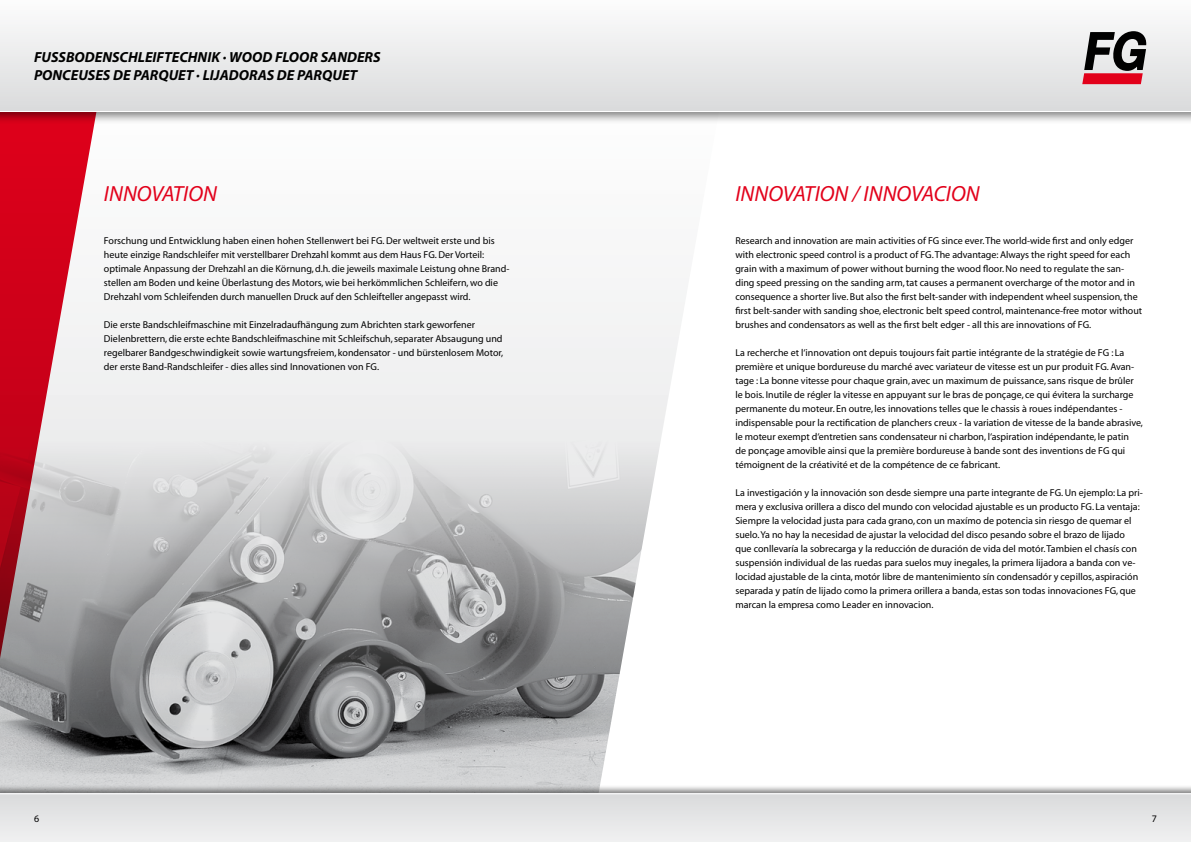
<style>
.page{position:relative;width:1191px;height:842px;background:#fff}
.page>*{position:absolute;margin:0;border:0;box-sizing:border-box;transform-origin:0 0}
.t1{font:italic 22px "Myriad";color:#e2001a}
.t2{font:italic 700 14.6px "Myriad";color:#000}
.t3{font:10px/14px "Myriad";color:#000}
</style>
<div class="page">
<div style="left:104px;top:290px;width:583px;height:105px;background:#f2f2f3"></div>
<svg style="left:0;top:125px;width:104px;height:270px"></svg>
<div style="left:0;top:0;width:1191px;height:125px;background:#000;opacity:.5"></div>
<svg style="left:0;top:0;width:1191px;height:112px"></svg>
<svg style="left:1082px;top:31px;width:64px;height:53px;background:#8e6469"></svg>
<img style="left:0;top:395px;width:669px;height:390px">
<div style="left:0;top:785px;width:1191px;height:57px;background:#000;opacity:.5"></div>
<svg style="left:0;top:793px;width:1191px;height:49px;background:#e5e5e6"></svg>
<p class="t2" style="left:34px;top:50px;width:348px">FUSSBODENSCHLEIFTECHNIK · WOOD FLOOR SANDERS</p>
<p class="t2" style="left:34px;top:67px;width:325px">PONCEUSES DE PARQUET · LIJADORAS DE PARQUET</p>
<p class="t1" style="left:104px;top:182px;width:115px">INNOVATION</p>
<p class="t3" style="left:104px;top:234px;width:407px">Forschung und Entwicklung haben einen hohen Stellenwert bei FG. Der weltweit erste und bis heute einzige Randschleifer mit verstellbarer Drehzahl kommt aus dem Haus FG. Der Vorteil: optimale Anpassung der Drehzahl an die Körnung, d.h. die jeweils maximale Leistung ohne Brand&shy;stellen am Boden und keine Überlastung des Motors, wie bei herkömmlichen Schleifern, wo die Drehzahl vom Schleifenden durch manuellen Druck auf den Schleifteller angepasst wird.</p>
<p class="t3" style="left:104px;top:318px;width:401px">Die erste Bandschleifmaschine mit Einzelradaufhängung zum Abrichten stark geworfener Dielenbrettern, die erste echte Bandschleifmaschine mit Schleifschuh, separater Absaugung und regelbarer Bandgeschwindigkeit sowie wartungsfreiem, kondensator - und bürstenlosem Motor, der erste Band-Randschleifer - dies alles sind Innovationen von FG.</p>
<p class="t1" style="left:735px;top:182px;width:246px">INNOVATION / INNOVACION</p>
<p class="t3" style="left:735px;top:234px;width:408px">Research and innovation are main activities of FG since ever. The world-wide first and only edger with electronic speed control is a product of FG. The advantage: Always the right speed for each grain with a maximum of power without burning the wood floor. No need to regulate the san&shy;ding speed pressing on the sanding arm, tat causes a permanent overcharge of the motor and in consequence a shorter live. But also the first belt-sander with independent wheel suspension, the first belt-sander with sanding shoe, electronic belt speed control, maintenance-free motor without brushes and condensators as well as the first belt edger - all this are innovations of FG.</p>
<p class="t3" style="left:735px;top:346px;width:409px">La recherche et l‘innovation ont depuis toujours fait partie intégrante de la stratégie de FG : La première et unique bordureuse du marché avec variateur de vitesse est un pur produit FG. Avan&shy;tage : La bonne vitesse pour chaque grain, avec un maximum de puissance, sans risque de brûler le bois. Inutile de régler la vitesse en appuyant sur le bras de ponçage, ce qui évitera la surcharge permanente du moteur. En outre, les innovations telles que le chassis à roues indépendantes - indispensable pour la rectification de planchers creux - la variation de vitesse de la bande abrasive, le moteur exempt d‘entretien sans condensateur ni charbon, l‘aspiration indépendante, le patin<br>de ponçage amovible ainsi que la première bordureuse à bande sont des inventions de FG qui témoignent de la créativité et de la compétence de ce fabricant.</p>
<p class="t3" style="left:735px;top:486px;width:409px">La investigación y la innovación son desde siempre una parte integrante de FG. Un ejemplo: La pri&shy;mera y exclusiva orillera a disco del mundo con velocidad ajustable es un producto FG. La ventaja:<br>Siempre la velocidad justa para cada grano, con un maxímo de potencia sin riesgo de quemar el suelo. Ya no hay la necesidad de ajustar la velocidad del disco pesando sobre el brazo de lijado que conllevaría la sobrecarga y la reducción de duración de vida del motór. Tambien el chasís con suspensión individual de las ruedas para suelos muy inegales, la primera lijadora a banda con ve&shy;locidad ajustable de la cinta, motór libre de mantenimiento sín condensadór y cepillos, aspiración separada y patín de lijado como la primera orillera a banda, estas son todas innovaciones FG, que marcan la empresa como Leader en innovacion.</p>
<p class="t3" style="left:34px;top:812px;width:7px">6</p>
<p class="t3" style="left:1151px;top:812px;width:7px">7</p>
</div>
